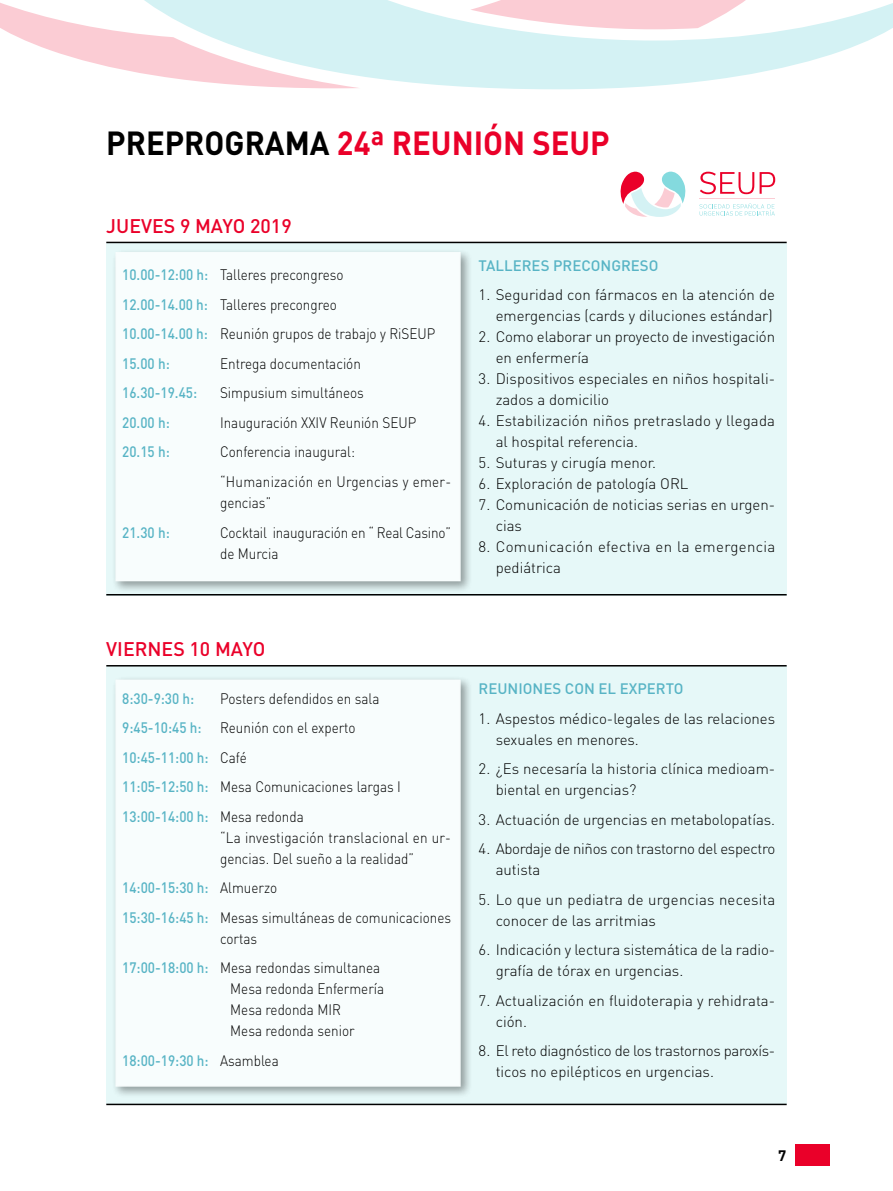
<style>
.page{position:relative;width:893px;height:1191px;background:#fff}
.page>*{position:absolute;margin:0;border:0;box-sizing:border-box;transform-origin:0 0}
.t1{font:700 33px "DIN";color:#ea0029;scale:.94 1}
.t2{font:500 19.5px "DIN";color:#ea0029}
.t3{font:300 15px/21px "DIN";color:#000}
.t4{font:300 15px/29.5px "DIN";color:#000;scale:.9 1}
.t5{font:300 15px/21px "DIN";letter-spacing:-.02em;color:#000}
.t6{font:500 15px "DIN";color:#58b4c5;scale:.9 1}
.t7{font:300 15px/29.5px "DIN";letter-spacing:.02em;color:#000;scale:.9 1}
.t8{font:300 15px/21px "DIN";letter-spacing:.025em;color:#000}
.t9{font:500 15px "DIN";color:#58b4c5}
.t10{font:700 15px "DIN";color:#000}
.s1{color:#000}
.s2{font-weight:500;color:#58b4c5}
.s3{font-weight:300;color:#000}
</style>
<div class="page">
<svg style="left:0;top:3px;width:88px;height:59px"></svg>
<svg style="left:88px;top:0;width:805px;height:89px;fill:#d4f2f4"></svg>
<div style="left:106px;top:243px;width:681px;height:352px;background:#e6f8f8"></div>
<div style="left:106px;top:666px;width:681px;height:437px;background:#e6f8f8"></div>
<hr style="left:106px;top:242px;width:681px;height:1px;background:#000">
<hr style="left:106px;top:665px;width:681px;height:1px;background:#000">
<hr style="left:106px;top:594px;width:681px;height:1px;background:#000">
<hr style="left:106px;top:1103px;width:681px;height:2px;background:#000">
<div style="left:111px;top:248px;width:362px;height:346px;background:#000;opacity:.5"></div>
<div style="left:115px;top:252px;width:346px;height:329px;background:#f8fdfd;border:2px solid #fff"></div>
<div style="left:111px;top:675px;width:362px;height:424px;background:#000;opacity:.5"></div>
<div style="left:115px;top:679px;width:346px;height:407px;background:#f8fdfd;border:2px solid #fff"></div>
<svg style="left:700px;top:172px;width:54px;height:22px"></svg>
<svg style="left:760px;top:172px;width:15px;height:22px"></svg>
<hr style="left:699px;top:199px;width:76px;height:1px;background:#fbccd4">
<svg style="left:699px;top:203px;width:76px;height:13px"></svg>
<svg style="left:620px;top:172px;width:66px;height:45px"></svg>
<div style="left:795px;top:1144px;width:34px;height:22px;background:#ea0029"></div>
<h1 class="t1" style="left:106px;top:121px;width:537px"><span class="s1">PREPROGRAMA</span> 24ª REUNIÓN SEUP</h1>
<h2 class="t2" style="left:106px;top:213px;width:187px">JUEVES 9 MAYO 2019</h2>
<p class="t4" style="left:122px;top:260px;width:349px"><span class="s2">10.00-12:00 h:</span> Talleres precongreso<br><span class="s2">12.00-14.00 h:</span> Talleres precongreo<br><span class="s2">10.00-14.00 h:</span> Reunión grupos de trabajo y RiSEUP <span class="s2">15.00 h:</span></p>
<p class="t4" style="left:220px;top:348px;width:158px">Entrega documentación</p>
<p class="t6" style="left:122px;top:383px;width:85px">16.30-19.45:</p>
<p class="t4" style="left:220px;top:378px;width:161px">Simpusium simultáneos</p>
<p class="t6" style="left:122px;top:413px;width:54px">20.00 h:</p>
<p class="t4" style="left:220px;top:407px;width:219px">Inauguración XXIV Reunión SEUP</p>
<p class="t6" style="left:122px;top:442px;width:54px">20.15 h:</p>
<p class="t7" style="left:220px;top:437px;width:258px">Conferencia inaugural: “Humanización en Urgencias y emer-</p>
<p class="t4" style="left:220px;top:487px;width:58px">gencias”</p>
<p class="t6" style="left:122px;top:522px;width:54px">21.30 h:</p>
<p class="t4" style="left:220px;top:521px;width:258px;line-height:21px">Cocktail inauguración en “ Real Casino” de Murcia</p>
<h2 class="t2" style="left:106px;top:637px;width:161px">VIERNES 10 MAYO</h2>
<p class="t6" style="left:122px;top:688px;width:82px">8:30-9:30 h:</p>
<p class="t4" style="left:122px;top:683px;width:311px;text-indent:98px">Posters defendidos en sala<br><span class="s2">9:45-10:45 h:</span> Reunión con el experto<br><span class="s2">10:45-11:00 h:</span> Café<br><span class="s2">11:05-12:50 h:</span> Mesa Comunicaciones largas I<br><span class="s2">13:00-14:00 h:</span> Mesa redonda</p>
<p class="t4" style="left:220px;top:826px;width:258px;line-height:21px">“La investigación translacional en ur&shy;gencias. Del sueño a la realidad”</p>
<p class="t4" style="left:122px;top:873px;width:367px"><span class="s2">14:00-15:30 h:</span> Almuerzo<br><span class="s2">15:30-16:45 h:</span> Mesas simultáneas de comunicaciones</p>
<p class="t4" style="left:122px;top:923px;width:288px;text-indent:98px">cortas<br><span class="s2">17:00-18:00 h:</span> Mesa redondas simultanea</p>
<p class="t4" style="left:230px;top:978px;width:173px;line-height:21px">Mesa redonda Enfermería<br>Mesa redonda MIR<br>Mesa redonda senior</p>
<p class="t6" style="left:122px;top:1050px;width:175px">18:00-19:30 h: <span class="s3">Asamblea</span></p>
<p class="t9" style="left:479px;top:256px;width:181px">TALLERES PRECONGRESO</p>
<p class="t3" style="left:479px;top:284px;width:298px;text-align:right">1. Seguridad con fármacos en la atención de emergencias (cards y diluciones estándar)</p>
<p class="t3" style="left:496px;top:326px;width:281px;text-indent:-17px">2. Como elaborar un proyecto de investigación en enfermería</p>
<p class="t3" style="left:496px;top:368px;width:281px;text-indent:-17px">3. Dispositivos especiales en niños hospitali&shy;zados a domicilio</p>
<p class="t3" style="left:496px;top:410px;width:281px;text-indent:-17px">4. Estabilización niños pretraslado y llegada al hospital referencia.</p>
<p class="t3" style="left:479px;top:452px;width:179px">5. Suturas y cirugía menor.</p>
<p class="t3" style="left:479px;top:473px;width:211px">6. Exploración de patología ORL</p>
<p class="t3" style="left:496px;top:494px;width:281px;text-indent:-17px">7. Comunicación de noticias serias en urgen&shy;cias</p>
<p class="t8" style="left:496px;top:536px;width:281px;text-indent:-17px">8. Comunicación efectiva en la emergencia pediátrica</p>
<p class="t9" style="left:479px;top:679px;width:206px">REUNIONES CON EL EXPERTO</p>
<p class="t3" style="left:496px;top:707px;width:281px;text-indent:-17px">1. Aspestos médico-legales de las relaciones sexuales en menores.</p>
<p class="t3" style="left:496px;top:758px;width:281px;text-indent:-17px">2. ¿Es necesaría la historia clínica medioam&shy;biental en urgencias?</p>
<p class="t3" style="left:479px;top:808px;width:298px">3. Actuación de urgencias en metabolopatías.</p>
<p class="t5" style="left:496px;top:838px;width:281px;text-indent:-17px">4. Abordaje de niños con trastorno del espectro autista</p>
<p class="t3" style="left:496px;top:888px;width:281px;text-indent:-17px">5. Lo que un pediatra de urgencias necesita conocer de las arritmias</p>
<p class="t3" style="left:496px;top:939px;width:281px;text-indent:-17px">6. Indicación y lectura sistemática de la radio&shy;grafía de tórax en urgencias.</p>
<p class="t3" style="left:496px;top:989px;width:281px;text-indent:-17px">7. Actualización en fluidoterapia y rehidrata&shy;ción.</p>
<p class="t5" style="left:496px;top:1040px;width:281px;text-indent:-17px">8. El reto diagnóstico de los trastornos paroxís&shy;ticos no epilépticos en urgencias.</p>
<p class="t10" style="left:778px;top:1146px;width:10px">7</p>
</div>
